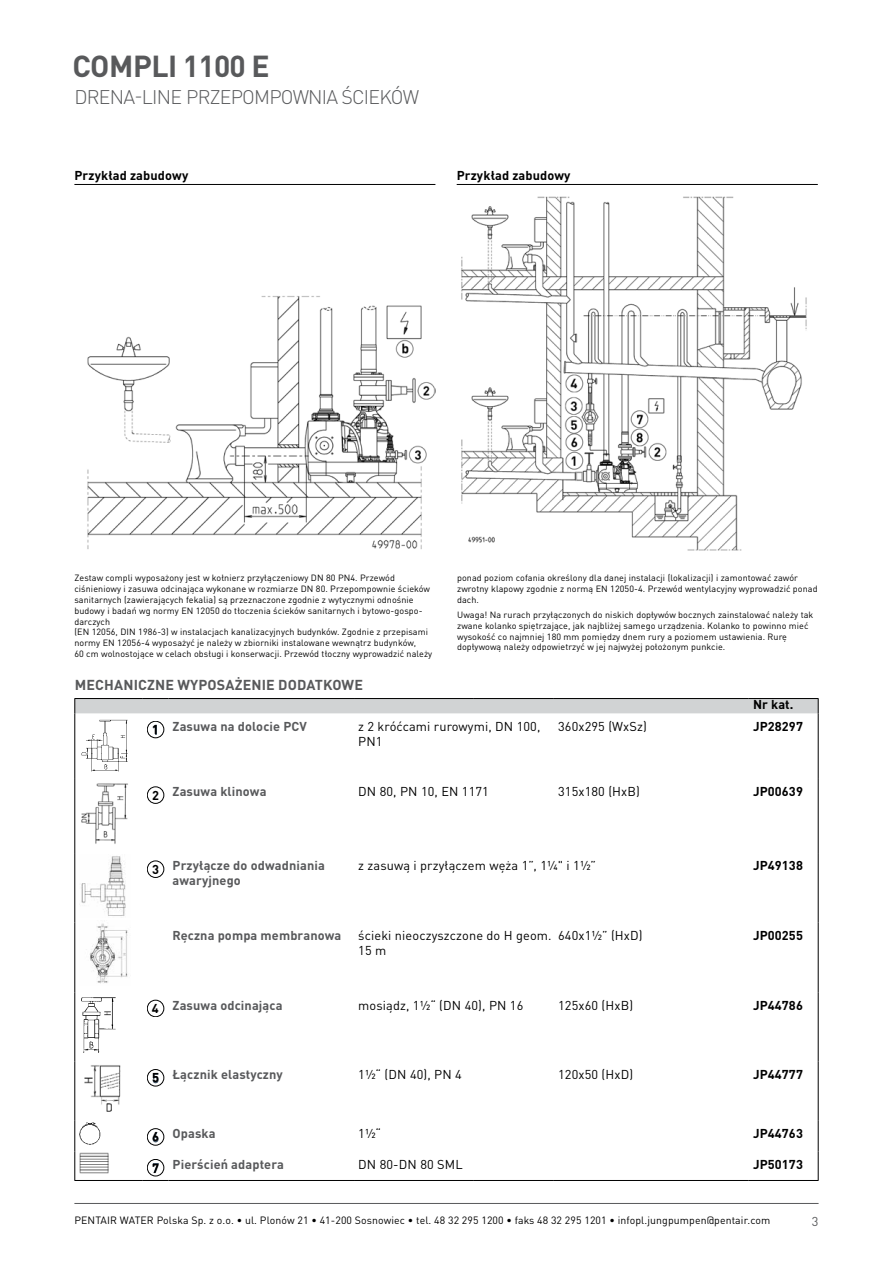
<style>
.page{position:relative;width:893px;height:1263px;background:#fff}
.page>*{position:absolute;margin:0;border:0;box-sizing:border-box;transform-origin:0 0}
.t1{font:700 30px "DIN Pro";letter-spacing:-.02em;color:#58595b}
.t2{font:300 19.5px "DIN Pro";letter-spacing:-.04em;color:#58595b}
.t3{font:700 14.25px "DIN Pro";letter-spacing:.01em;color:#58595b}
.t4{font:12.75px/15px "DIN Pro";letter-spacing:.01em;color:#000}
.t5{font:700 12.75px/15px "DIN Pro";letter-spacing:.01em;color:#58595b}
.t6{font:700 12.75px "DIN Pro";letter-spacing:.01em;color:#000}
.t7{font:12.75px "DIN Pro";color:#58595b}
.t8{font:10.5px "DIN Pro";letter-spacing:.01em;color:#000}
.t9{font:9px/10.8px "DIN Pro";letter-spacing:.01em;color:#000}
.s1{color:#000}
</style>
<div class="page">
<hr style="left:74px;top:1203px;width:745px;height:1px;background:#58595b">
<div style="left:74px;top:698px;width:745px;height:15px;background:#d1d3d4"></div>
<hr style="left:168px;top:698px;width:186px;height:1px;background:#000">
<hr style="left:354px;top:698px;width:119px;height:1px;background:#000">
<hr style="left:473px;top:698px;width:81px;height:1px;background:#000">
<hr style="left:554px;top:698px;width:195px;height:1px;background:#000">
<hr style="left:749px;top:698px;width:70px;height:1px;background:#000">
<hr style="left:74px;top:713px;width:1px;height:66px;background:#000">
<hr style="left:818px;top:713px;width:1px;height:66px;background:#000">
<hr style="left:74px;top:779px;width:1px;height:74px;background:#000">
<hr style="left:818px;top:779px;width:1px;height:74px;background:#000">
<hr style="left:818px;top:853px;width:1px;height:70px;background:#000">
<hr style="left:74px;top:853px;width:1px;height:70px;background:#000">
<hr style="left:74px;top:923px;width:1px;height:69px;background:#000">
<hr style="left:818px;top:923px;width:1px;height:69px;background:#000">
<hr style="left:74px;top:992px;width:1px;height:70px;background:#000">
<hr style="left:818px;top:992px;width:1px;height:70px;background:#000">
<hr style="left:74px;top:1062px;width:1px;height:59px;background:#000">
<hr style="left:818px;top:1062px;width:1px;height:59px;background:#000">
<hr style="left:74px;top:1121px;width:1px;height:30px;background:#000">
<hr style="left:818px;top:1121px;width:1px;height:30px;background:#000">
<svg style="left:74px;top:1151px;width:1px;height:29px"></svg>
<svg style="left:818px;top:1151px;width:1px;height:29px"></svg>
<hr style="left:74px;top:1180px;width:69px;height:1px;background:#000">
<svg style="left:143px;top:1180px;width:25px;height:1px"></svg>
<hr style="left:168px;top:1180px;width:186px;height:1px;background:#000">
<hr style="left:354px;top:1180px;width:119px;height:1px;background:#000">
<hr style="left:473px;top:1180px;width:81px;height:1px;background:#000">
<hr style="left:554px;top:1180px;width:195px;height:1px;background:#000">
<hr style="left:749px;top:1180px;width:70px;height:1px;background:#000">
<img style="left:81px;top:719px;width:47px;height:53px">
<div style="left:147px;top:721px;width:17px;height:17px;border:1px solid #000;border-radius:50%"></div>
<svg style="left:153px;top:724px;width:4px;height:11px"></svg>
<img style="left:81px;top:783px;width:47px;height:61px">
<div style="left:147px;top:787px;width:17px;height:17px;border:1px solid #000;border-radius:50%"></div>
<img style="left:81px;top:856px;width:45px;height:60px">
<img style="left:90px;top:923px;width:38px;height:61px">
<div style="left:147px;top:861px;width:17px;height:17px;border:1px solid #000;border-radius:50%"></div>
<img style="left:81px;top:997px;width:35px;height:56px">
<div style="left:147px;top:1000px;width:17px;height:17px;border:1px solid #000;border-radius:50%"></div>
<img style="left:84px;top:1065px;width:37px;height:47px">
<div style="left:147px;top:1069px;width:17px;height:17px;border:1px solid #000;border-radius:50%"></div>
<svg style="left:152px;top:1073px;width:7px;height:10px"></svg>
<img style="left:79px;top:1122px;width:21px;height:23px">
<div style="left:147px;top:1128px;width:17px;height:17px;border:1px solid #000;border-radius:50%"></div>
<svg style="left:152px;top:1132px;width:7px;height:10px"></svg>
<img style="left:79px;top:1153px;width:30px;height:20px">
<div style="left:147px;top:1159px;width:17px;height:17px;border:1px solid #000;border-radius:50%"></div>
<svg style="left:153px;top:1163px;width:6px;height:10px"></svg>
<hr style="left:74px;top:184px;width:361px;height:1px;background:#000">
<img style="left:87px;top:296px;width:348px;height:253px">
<hr style="left:457px;top:184px;width:361px;height:1px;background:#000">
<img style="left:461px;top:196px;width:346px;height:355px">
<h1 class="t1" style="left:72px;top:41px;width:199px">COMPLI 1100 E</h1>
<h2 class="t2" style="left:75px;top:82px;width:346px">DRENA-LINE PRZEPOMPOWNIA ŚCIEKÓW</h2>
<h3 class="t6" style="left:74px;top:165px;width:115px">Przykład zabudowy</h3>
<h3 class="t6" style="left:457px;top:165px;width:115px">Przykład zabudowy</h3>
<p class="t9" style="left:74px;top:572px;width:359px">Zestaw compli wyposażony jest w kołnierz przyłączeniowy DN 80 PN4. Przewód ciśnieniowy i zasuwa odcinająca wykonane w rozmiarze DN 80. Przepompownie ścieków sanitarnych (zawierających fekalia) są przeznaczone zgodnie z wytycznymi odnośnie budowy i badań wg normy EN 12050 do tłoczenia ścieków sanitarnych i bytowo-gospo&shy;darczych<br>(EN 12056, DIN 1986-3) w instalacjach kanalizacyjnych budynków. Zgodnie z przepisami normy EN 12056-4 wyposażyć je należy w zbiorniki instalowane wewnątrz budynków,<br>60 cm wolnostojące w celach obsługi i konserwacji. Przewód tłoczny wyprowadzić należy</p>
<p class="t9" style="left:457px;top:572px;width:362px">ponad poziom cofania określony dla danej instalacji (lokalizacji) i zamontować zawór zwrotny klapowy zgodnie z normą EN 12050-4. Przewód wentylacyjny wyprowadzić ponad dach.</p>
<p class="t9" style="left:457px;top:608px;width:358px">Uwaga! Na rurach przyłączonych do niskich dopływów bocznych zainstalować należy tak zwane kolanko spiętrzające, jak najbliżej samego urządzenia. Kolanko to powinno mieć wysokość co najmniej 180 mm pomiędzy dnem rury a poziomem ustawienia. Rurę dopływową należy odpowietrzyć w jej najwyżej położonym punkcie.</p>
<h3 class="t3" style="left:75px;top:673px;width:290px">MECHANICZNE WYPOSAŻENIE DODATKOWE</h3>
<h3 class="t6" style="left:753px;top:694px;width:42px">Nr kat.</h3>
<h3 class="t5" style="left:152px;top:717px;width:157px"><span class="s1">1</span> Zasuwa na dolocie PCV</h3>
<h3 class="t4" style="left:358px;top:717px;width:184px">z 2 króćcami rurowymi, DN 100,<br>PN1</h3>
<h3 class="t4" style="left:558px;top:717px;width:90px">360x295 (WxSz)</h3>
<h3 class="t6" style="left:753px;top:715px;width:51px">JP28297</h3>
<h3 class="t5" style="left:152px;top:783px;width:116px"><span class="s1">2</span> Zasuwa klinowa</h3>
<h3 class="t4" style="left:358px;top:783px;width:132px">DN 80, PN 10, EN 1171</h3>
<h3 class="t4" style="left:558px;top:783px;width:83px">315x180 (HxB)</h3>
<h3 class="t6" style="left:753px;top:781px;width:51px">JP00639</h3>
<h3 class="t5" style="left:173px;top:857px;width:154px;text-indent:-20px"><span class="s1">3</span> Przyłącze do odwadniania awaryjnego</h3>
<h3 class="t4" style="left:358px;top:857px;width:239px">z zasuwą i przyłączem węża 1”, 1¼" i 1½”</h3>
<h3 class="t6" style="left:753px;top:855px;width:51px">JP49138</h3>
<h3 class="t5" style="left:173px;top:926px;width:170px">Ręczna pompa membranowa</h3>
<h3 class="t4" style="left:358px;top:927px;width:195px">ścieki nieoczyszczone do H geom.<br>15 m</h3>
<h3 class="t4" style="left:558px;top:927px;width:86px">640x1½” (HxD)</h3>
<h3 class="t6" style="left:753px;top:925px;width:51px">JP00255</h3>
<h3 class="t5" style="left:152px;top:996px;width:132px"><span class="s1">4</span> Zasuwa odcinająca</h3>
<h3 class="t4" style="left:358px;top:996px;width:167px">mosiądz, 1½“ (DN 40), PN 16</h3>
<h3 class="t4" style="left:558px;top:996px;width:77px">125x60 (HxB)</h3>
<h3 class="t6" style="left:753px;top:994px;width:51px">JP44786</h3>
<h3 class="t5" style="left:152px;top:1065px;width:132px"><span class="s1">5</span> Łącznik elastyczny</h3>
<h3 class="t4" style="left:358px;top:1066px;width:105px">1½“ (DN 40), PN 4</h3>
<h3 class="t4" style="left:558px;top:1066px;width:77px">120x50 (HxD)</h3>
<h3 class="t6" style="left:753px;top:1064px;width:51px">JP44777</h3>
<h3 class="t5" style="left:152px;top:1124px;width:65px"><span class="s1">6</span> Opaska</h3>
<h3 class="t4" style="left:358px;top:1125px;width:24px">1½“</h3>
<h3 class="t6" style="left:753px;top:1123px;width:51px">JP44763</h3>
<h3 class="t5" style="left:152px;top:1155px;width:133px"><span class="s1">7</span> Pierścień adaptera</h3>
<h3 class="t4" style="left:358px;top:1155px;width:106px">DN 80-DN 80 SML</h3>
<h3 class="t6" style="left:753px;top:1154px;width:51px">JP50173</h3>
<p class="t8" style="left:74px;top:1212px;width:697px">PENTAIR WATER Polska Sp. z o.o. ∙ ul. Plonów 21 ∙ 41-200 Sosnowiec ∙ tel. 48 32 295 1200 ∙ faks 48 32 295 1201 ∙ infopl.jungpumpen@pentair.com</p>
<h3 class="t7" style="left:812px;top:1211px;width:8px">3</h3>
</div>
